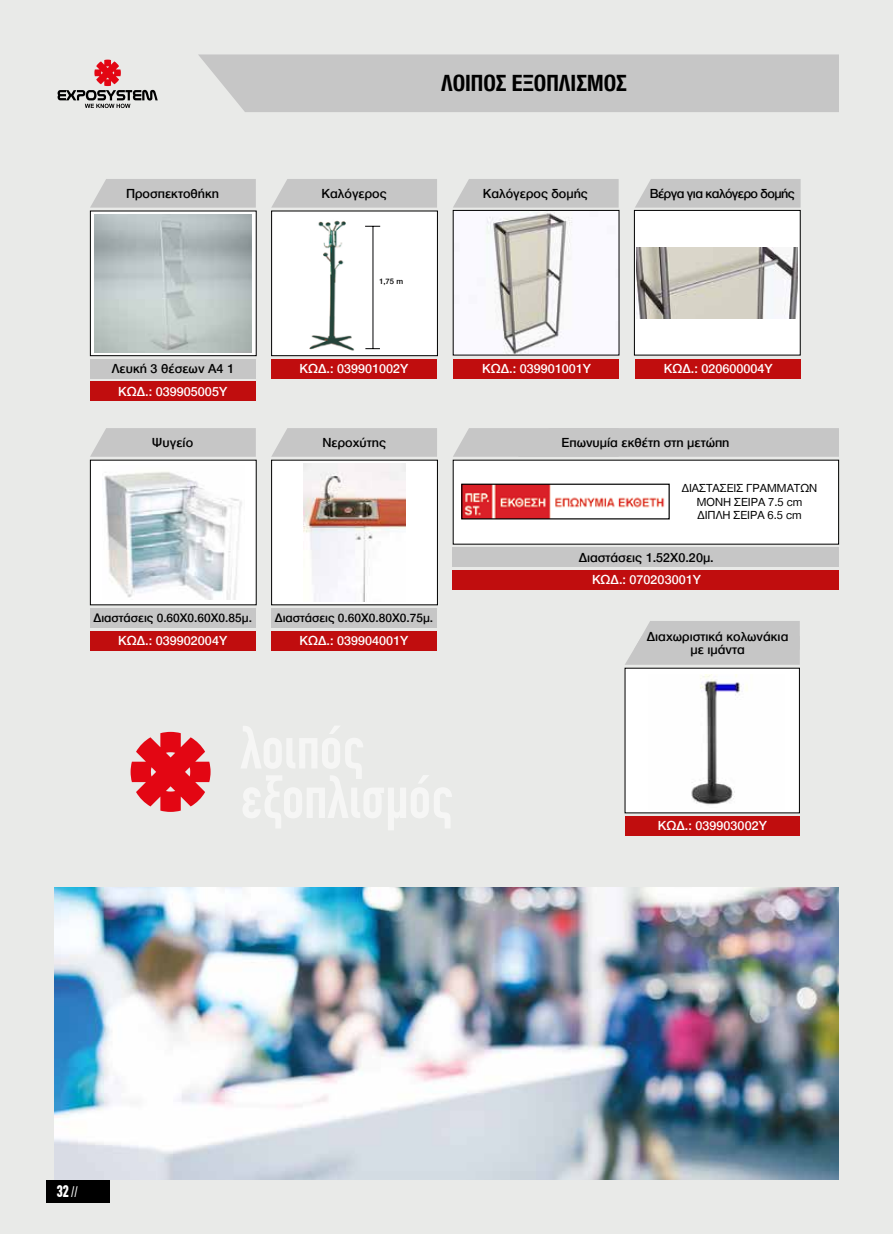
<style>
.page{position:relative;width:893px;height:1234px;background:#fff}
.page>*{position:absolute;margin:0;border:0;box-sizing:border-box;transform-origin:0 0}
.t1{font:700 24px "CF Helvetica Cond";color:#000}
.t2{font:700 condensed 16.5px "CF Din";color:#fff}
.t3{font:500 13.5px/13.5px "CF Helvetica";color:#000;text-align:center}
.t4{font:500 13.5px "CF Helvetica";color:#fff}
.t5{font:500 13.5px "CF Helvetica";letter-spacing:-.04em;color:#000}
.t6{font:500 12.75px "CF Helvetica";color:#000}
.t7{font:12px/13.5px "CF Helvetica";color:#000;text-align:center}
.t8{font:500 8.25px "CF Helvetica";color:#000}
.s1{font-weight:400;font-size:15px}
</style>
<div class="page">
<div style="left:0;top:0;width:893px;height:1233px;background:#e9eae8"></div>
<div style="left:46px;top:1179px;width:64px;height:22px;background:#000"></div>
<div style="left:198px;top:54px;width:641px;height:58px;background:#c6c6c6"></div>
<svg style="left:58px;top:60px;width:100px;height:48px"></svg>
<svg style="left:131px;top:731px;width:80px;height:80px"></svg>
<img style="left:54px;top:887px;width:785px;height:292px">
<svg style="left:90px;top:210px;width:167px;height:146px;background:#bec0c0"></svg>
<div style="left:90px;top:179px;width:166px;height:28px;background:#c6c6c6"></div>
<div style="left:90px;top:359px;width:166px;height:19px;background:#c6c6c6"></div>
<div style="left:90px;top:381px;width:166px;height:20px;background:#c00d0e"></div>
<div style="left:271px;top:210px;width:167px;height:146px;background:#fff;border:1px solid #000"></div>
<div style="left:272px;top:179px;width:165px;height:28px;background:#c6c6c6"></div>
<img style="left:455px;top:212px;width:162px;height:141px">
<div style="left:453px;top:179px;width:166px;height:28px;background:#c6c6c6"></div>
<div style="left:453px;top:359px;width:166px;height:19px;background:#c00d0e"></div>
<div style="left:635px;top:179px;width:166px;height:28px;background:#c6c6c6"></div>
<div style="left:635px;top:359px;width:166px;height:19px;background:#c00d0e"></div>
<div style="left:271px;top:359px;width:166px;height:19px;background:#c00d0e"></div>
<img style="left:95px;top:215px;width:157px;height:137px">
<img style="left:309px;top:220px;width:45px;height:131px">
<hr style="left:373px;top:226px;width:1px;height:123px;background:#020203">
<svg style="left:365px;top:226px;width:15px;height:1px"></svg>
<svg style="left:365px;top:348px;width:15px;height:1px"></svg>
<div style="left:634px;top:210px;width:167px;height:145px;background:#fff;border:1px solid #000"></div>
<img style="left:637px;top:247px;width:161px;height:71px">
<div style="left:625px;top:668px;width:174px;height:144px;background:#fff"></div>
<img style="left:691px;top:674px;width:57px;height:131px">
<div style="left:625px;top:816px;width:175px;height:19px;background:#c00d0e"></div>
<svg style="left:625px;top:621px;width:175px;height:43px;background:#c8c8c8"></svg>
<div style="left:90px;top:459px;width:167px;height:146px;background:#fff"></div>
<div style="left:91px;top:428px;width:165px;height:28px;background:#c6c6c6"></div>
<div style="left:90px;top:608px;width:166px;height:19px;background:#c6c6c6"></div>
<div style="left:90px;top:630px;width:166px;height:20px;background:#c00d0e"></div>
<div style="left:271px;top:459px;width:167px;height:146px;background:#fff;border:1px solid #000"></div>
<div style="left:272px;top:428px;width:165px;height:28px;background:#c6c6c6"></div>
<div style="left:453px;top:459px;width:386px;height:85px;background:#fff"></div>
<div style="left:453px;top:547px;width:386px;height:20px;background:#c6c6c6"></div>
<div style="left:453px;top:570px;width:386px;height:19px;background:#c00d0e"></div>
<div style="left:271px;top:608px;width:166px;height:19px;background:#c6c6c6"></div>
<div style="left:271px;top:630px;width:166px;height:20px;background:#c00d0e"></div>
<img style="left:104px;top:471px;width:138px;height:128px">
<img style="left:304px;top:463px;width:101px;height:138px">
<img style="left:463px;top:485px;width:202px;height:32px">
<div style="left:453px;top:428px;width:386px;height:28px;background:#c6c6c6"></div>
<div style="left:461px;top:483px;width:209px;height:36px;border:1px solid #000"></div>
<h1 class="t1" style="left:441px;top:70px;width:187px">ΛΟΙΠΟΣ ΕΞΟΠΛΙΣΜΟΣ</h1>
<p class="t3" style="left:126px;top:186px;width:95px">Προσπεκτοθήκη</p>
<p class="t3" style="left:322px;top:186px;width:67px">Καλόγερος</p>
<p class="t3" style="left:483px;top:186px;width:106px">Καλόγερος δομής</p>
<p class="t5" style="left:650px;top:186px;width:146px">Βέργα για καλόγερο δομής</p>
<p class="t3" style="left:112px;top:362px;width:124px">Λευκή 3 θέσεων Α4 1</p>
<p class="t4" style="left:118px;top:384px;width:110px">ΚΩΔ.: 039905005Υ</p>
<p class="t8" style="left:379px;top:277px;width:25px">1,75 m</p>
<p class="t4" style="left:299px;top:361px;width:110px">ΚΩΔ.: 039901002Υ</p>
<p class="t4" style="left:482px;top:361px;width:110px">ΚΩΔ.: 039901001Υ</p>
<p class="t4" style="left:664px;top:361px;width:110px">ΚΩΔ.: 020600004Υ</p>
<p class="t3" style="left:152px;top:435px;width:43px">Ψυγείο</p>
<p class="t3" style="left:322px;top:435px;width:65px">Νεροχύτης</p>
<p class="t3" style="left:561px;top:435px;width:170px">Επωνυμία εκθέτη στη μετώπη</p>
<p class="t7" style="left:682px;top:481px;width:137px">ΔΙΑΣΤΑΣΕΙΣ ΓΡΑΜΜΑΤΩΝ<br>ΜΟΝΗ ΣΕΙΡΑ 7.5 cm<br>ΔΙΠΛΗ ΣΕΙΡΑ 6.5 cm</p>
<p class="t6" style="left:93px;top:610px;width:160px">Διαστάσεις 0.60Χ0.60Χ0.85μ.</p>
<p class="t4" style="left:118px;top:633px;width:110px">ΚΩΔ.: 039902004Υ</p>
<p class="t6" style="left:275px;top:610px;width:160px">Διαστάσεις 0.60Χ0.80Χ0.75μ.</p>
<p class="t4" style="left:299px;top:633px;width:110px">ΚΩΔ.: 039904001Y</p>
<p class="t3" style="left:579px;top:550px;width:137px">Διαστάσεις 1.52Χ0.20μ.</p>
<p class="t4" style="left:592px;top:572px;width:110px">ΚΩΔ.: 070203001Υ</p>
<p class="t3" style="left:647px;top:629px;width:143px">Διαχωριστικά κολωνάκια με ιμάντα</p>
<p class="t4" style="left:658px;top:818px;width:110px">ΚΩΔ.: 039903002Υ</p>
<p class="t2" style="left:57px;top:1182px;width:23px">32 <span class="s1">//</span></p>
</div>
